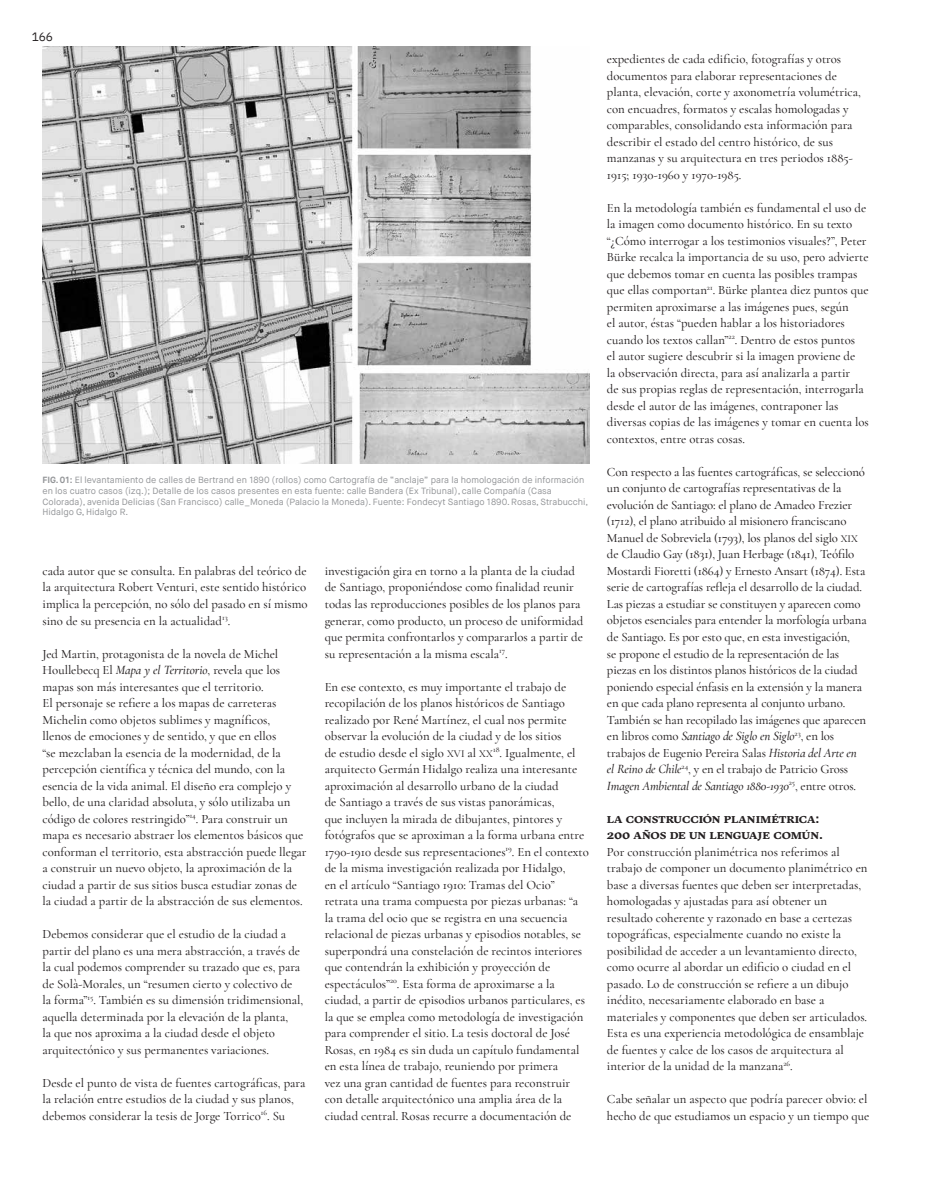
<style>
.page{position:relative;width:936px;height:1191px;background:#fff}
.page>*{position:absolute;margin:0;border:0;box-sizing:border-box;transform-origin:0 0}
.t1{font:700 13.5px/16.5px "GT Sectra";color:#231f20}
.t2{font:500 12.75px/16.5px "Cormorant Garamond";color:#231f20}
.t3{font:12px "IBM Plex Mono";color:#231f20}
.t4{font:9px/10.8px "Maison Neue";color:#939598}
.s1{font-weight:700}
.s2{font-style:italic}
.s3{font-size:10.5px}
</style>
<div class="page">
<img style="left:43px;top:47px;width:546px;height:416px">
<p class="t3" style="left:32px;top:28px;width:23px">166</p>
<p class="t4" style="left:43px;top:474px;width:547px"><span class="s1">FIG</span><span class="s1">.</span> <span class="s1">01:</span> El levantamiento de calles de Bertrand en 1890 (rollos) como Cartografía de “anclaje” para la homologación de información en los cuatro casos (izq.); Detalle de los casos presentes en esta fuente: calle Bandera (Ex Tribunal), calle Compañía (Casa Colorada), avenida Delicias (San Francisco) calle_Moneda (Palacio la Moneda). Fuente: Fondecyt Santiago 1890. Rosas, Strabucchi, Hidalgo G, Hidalgo R.</p>
<p class="t2" style="left:43px;top:562px;width:266px;text-align:justify">cada autor que se consulta. En palabras del teórico de la arquitectura Robert Venturi, este sentido histórico implica la percepción, no sólo del pasado en sí mismo sino de su presencia en la actualidad<sup>13</sup>.</p>
<p class="t2" style="left:43px;top:645px;width:265px">Jed Martin, protagonista de la novela de Michel Houllebecq El <span class="s2">Mapa y el Territorio</span>, revela que los mapas son más interesantes que el territorio.<br>El personaje se refiere a los mapas de carreteras Michelin como objetos sublimes y magníficos,<br>llenos de emociones y de sentido, y que en ellos<br>“se mezclaban la esencia de la modernidad, de la percepción científica y técnica del mundo, con la esencia de la vida animal. El diseño era complejo y bello, de una claridad absoluta, y sólo utilizaba un código de colores restringido”<sup>14</sup>. Para construir un mapa es necesario abstraer los elementos básicos que conforman el territorio, esta abstracción puede llegar a construir un nuevo objeto, la aproximación de la ciudad a partir de sus sitios busca estudiar zonas de la ciudad a partir de la abstracción de sus elementos.</p>
<p class="t2" style="left:43px;top:925px;width:262px">Debemos considerar que el estudio de la ciudad a partir del plano es una mera abstracción, a través de la cual podemos comprender su trazado que es, para de Solà-Morales, un “resumen cierto y colectivo de la forma”<sup>15</sup>. También es su dimensión tridimensional, aquella determinada por la elevación de la planta,<br>la que nos aproxima a la ciudad desde el objeto arquitectónico y sus permanentes variaciones.</p>
<p class="t2" style="left:43px;top:1074px;width:264px">Desde el punto de vista de fuentes cartográficas, para la relación entre estudios de la ciudad y sus planos, debemos considerar la tesis de Jorge Torrico<sup>16</sup>. Su</p>
<p class="t2" style="left:325px;top:562px;width:260px">investigación gira en torno a la planta de la ciudad de Santiago, proponiéndose como finalidad reunir todas las reproducciones posibles de los planos para generar, como producto, un proceso de uniformidad que permita confrontarlos y compararlos a partir de su representación a la misma escala<sup>17</sup>.</p>
<p class="t2" style="left:325px;top:678px;width:266px">En ese contexto, es muy importante el trabajo de recopilación de los planos históricos de Santiago realizado por René Martínez, el cual nos permite observar la evolución de la ciudad y de los sitios<br>de estudio desde el siglo <span class="s3">XVI</span> al <span class="s3">XX</span><sup>18</sup>. Igualmente, el arquitecto Germán Hidalgo realiza una interesante aproximación al desarrollo urbano de la ciudad<br>de Santiago a través de sus vistas panorámicas,<br>que incluyen la mirada de dibujantes, pintores y fotógrafos que se aproximan a la forma urbana entre 1790-1910 desde sus representaciones<sup>19</sup>. En el contexto de la misma investigación realizada por Hidalgo,<br>en el artículo “Santiago 1910: Tramas del Ocio” retrata una trama compuesta por piezas urbanas: “a la trama del ocio que se registra en una secuencia relacional de piezas urbanas y episodios notables, se superpondrá una constelación de recintos interiores que contendrán la exhibición y proyección de espectáculos”<sup>20</sup>. Esta forma de aproximarse a la ciudad, a partir de episodios urbanos particulares, es la que se emplea como metodología de investigación para comprender el sitio. La tesis doctoral de José Rosas, en 1984 es sin duda un capítulo fundamental en esta línea de trabajo, reuniendo por primera<br>vez una gran cantidad de fuentes para reconstruir con detalle arquitectónico una amplia área de la ciudad central. Rosas recurre a documentación de</p>
<p class="t2" style="left:607px;top:51px;width:255px">expedientes de cada edificio, fotografías y otros documentos para elaborar representaciones de planta, elevación, corte y axonometría volumétrica, con encuadres, formatos y escalas homologadas y comparables, consolidando esta información para describir el estado del centro histórico, de sus manzanas y su arquitectura en tres periodos 1885- 1915; 1930-1960 y 1970-1985.</p>
<p class="t2" style="left:607px;top:199px;width:263px">En la metodología también es fundamental el uso de la imagen como documento histórico. En su texto “¿Cómo interrogar a los testimonios visuales?”, Peter Bürke recalca la importancia de su uso, pero advierte que debemos tomar en cuenta las posibles trampas que ellas comportan<sup>21</sup>. Bürke plantea diez puntos que permiten aproximarse a las imágenes pues, según<br>el autor, éstas “pueden hablar a los historiadores cuando los textos callan”<sup>22</sup>. Dentro de estos puntos<br>el autor sugiere descubrir si la imagen proviene de<br>la observación directa, para así analizarla a partir<br>de sus propias reglas de representación, interrogarla desde el autor de las imágenes, contraponer las diversas copias de las imágenes y tomar en cuenta los contextos, entre otras cosas.</p>
<p class="t2" style="left:607px;top:463px;width:261px">Con respecto a las fuentes cartográficas, se seleccionó un conjunto de cartografías representativas de la evolución de Santiago: el plano de Amadeo Frezier (1712), el plano atribuido al misionero franciscano Manuel de Sobreviela (1793), los planos del siglo <span class="s3">XIX </span>de Claudio Gay (1831), Juan Herbage (1841), Teófilo Mostardi Fioretti (1864) y Ernesto Ansart (1874). Esta serie de cartografías refleja el desarrollo de la ciudad.<br>Las piezas a estudiar se constituyen y aparecen como objetos esenciales para entender la morfología urbana de Santiago. Es por esto que, en esta investigación,<br>se propone el estudio de la representación de las piezas en los distintos planos históricos de la ciudad poniendo especial énfasis en la extensión y la manera en que cada plano representa al conjunto urbano.<br>También se han recopilado las imágenes que aparecen en libros como <span class="s2">Santiago de Siglo en Siglo</span><sup>23</sup>, en los trabajos de Eugenio Pereira Salas <span class="s2">Historia del Arte en el Reino de Chile</span><sup>24</sup>, y en el trabajo de Patricio Gross <span class="s2">Imagen Ambiental de Santiago 1880-1930</span><sup>25</sup>, entre otros.</p>
<p class="t1" style="left:607px;top:809px;width:217px">la construcción planimétrica:<br>200 años de un lenguaje común.</p>
<p class="t2" style="left:607px;top:843px;width:262px">Por construcción planimétrica nos referimos al trabajo de componer un documento planimétrico en base a diversas fuentes que deben ser interpretadas, homologadas y ajustadas para así obtener un resultado coherente y razonado en base a certezas topográficas, especialmente cuando no existe la posibilidad de acceder a un levantamiento directo, como ocurre al abordar un edificio o ciudad en el pasado. Lo de construcción se refiere a un dibujo inédito, necesariamente elaborado en base a materiales y componentes que deben ser articulados.<br>Esta es una experiencia metodológica de ensamblaje de fuentes y calce de los casos de arquitectura al interior de la unidad de la manzana<sup>26</sup>.</p>
<p class="t2" style="left:607px;top:1090px;width:264px">Cabe señalar un aspecto que podría parecer obvio: el hecho de que estudiamos un espacio y un tiempo que</p>
</div>
